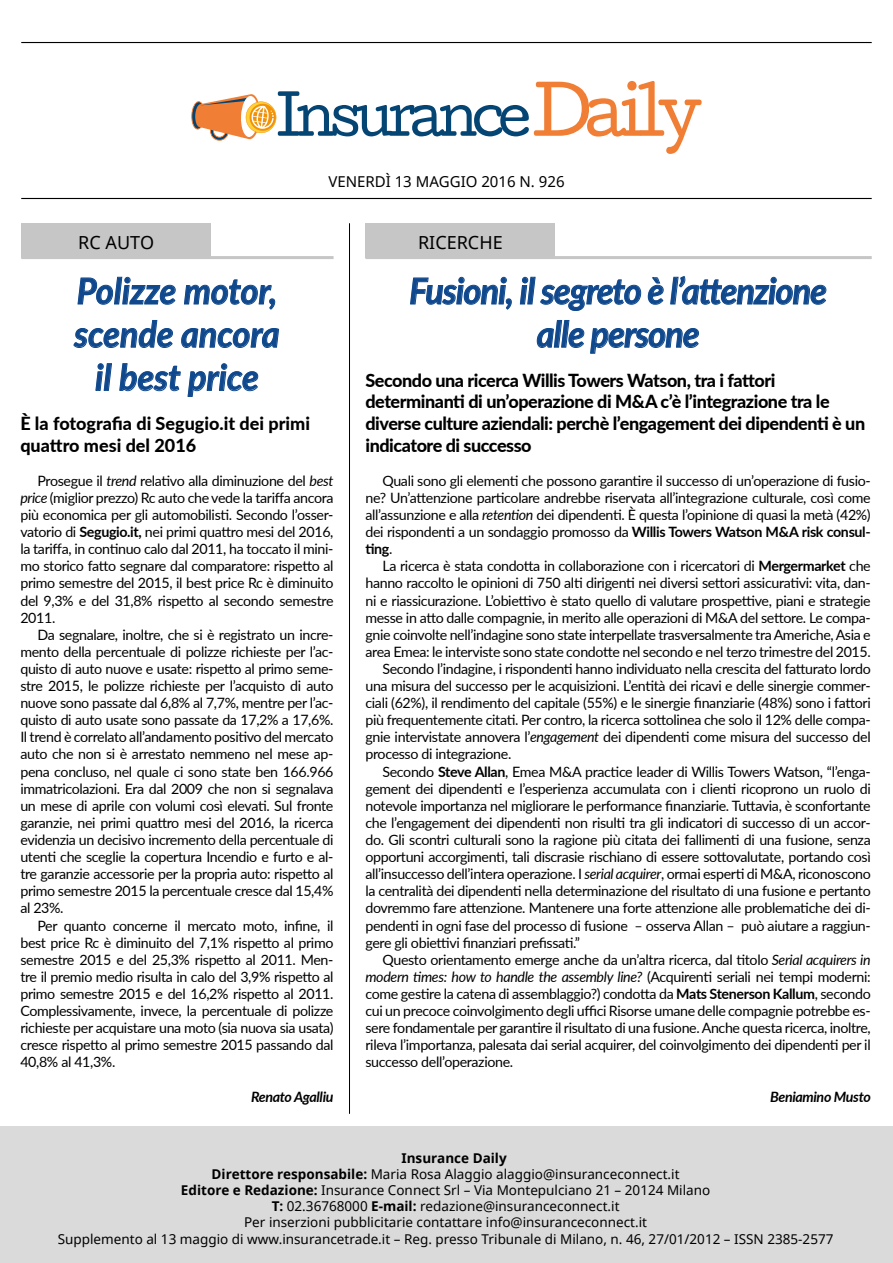
<style>
.page{position:relative;width:893px;height:1263px;background:#fff}
.page>*{position:absolute;margin:0;border:0;box-sizing:border-box;transform-origin:0 0}
.t1{font:italic 700 36px/43.2px "Lato";letter-spacing:-.025em;color:#0f488c;text-align:center;scale:.95 1}
.t2{font:italic 700 36px/43.2px "Lato";color:#0f488c;text-align:center;scale:.95 1}
.t3{font:800 18px/21.6px "Lato";letter-spacing:-.025em;color:#000}
.t4{font:800 18px/21.6px "Lato";color:#000}
.t5{font:18px "Noto Sans";color:#000}
.t6{font:15px "Noto Sans";color:#000}
.t7{font:14.25px/17.1px "Lato";letter-spacing:-.025em;color:#000;text-align:justify}
.t8{font:italic 14.25px "Lato";letter-spacing:-.025em;color:#000}
.t9{font:italic 700 14.25px "Lato";letter-spacing:-.025em;color:#000}
.t10{font:13.5px "Noto Sans";color:#000}
.t11{font:700 13.5px "Noto Sans";color:#000}
.s1{font-style:italic}
.s2{font-weight:700}
.s3{font-style:normal}
</style>
<div class="page">
<hr style="left:21px;top:42px;width:851px;height:1px;background:#000">
<hr style="left:21px;top:198px;width:851px;height:1px;background:#000">
<svg style="left:191px;top:81px;width:511px;height:73px"></svg>
<hr style="left:349px;top:223px;width:1px;height:891px;background:#000">
<hr style="left:21px;top:256px;width:313px;height:3px;background:#c6c6c6">
<hr style="left:365px;top:256px;width:507px;height:3px;background:#c6c6c6">
<div style="left:21px;top:223px;width:190px;height:35px;background:#c6c6c6"></div>
<div style="left:365px;top:223px;width:190px;height:35px;background:#c6c6c6"></div>
<svg style="left:410px;top:276px;width:102px;height:34px"></svg>
<svg style="left:520px;top:276px;width:121px;height:35px"></svg>
<svg style="left:648px;top:277px;width:16px;height:28px"></svg>
<svg style="left:670px;top:276px;width:157px;height:29px"></svg>
<svg style="left:536px;top:320px;width:163px;height:34px"></svg>
<svg style="left:77px;top:276px;width:99px;height:29px"></svg>
<svg style="left:184px;top:279px;width:92px;height:31px"></svg>
<svg style="left:73px;top:320px;width:100px;height:28px"></svg>
<svg style="left:181px;top:328px;width:98px;height:20px"></svg>
<svg style="left:95px;top:363px;width:17px;height:28px"></svg>
<svg style="left:119px;top:363px;width:62px;height:29px"></svg>
<svg style="left:187px;top:363px;width:72px;height:34px"></svg>
<div style="left:0;top:1127px;width:893px;height:136px;background:#dadada"></div>
<p class="t6" style="left:328px;top:171px;width:238px">VENERDÌ 13 MAGGIO 2016 N. 926</p>
<p class="t5" style="left:78px;top:230px;width:77px">RC AUTO</p>
<p class="t5" style="left:418px;top:230px;width:86px">RICERCHE</p>
<h1 class="t1" style="left:409px;top:268px;width:441px">Fusioni, il segreto è l’attenzione alle persone</h1>
<p class="t3" style="left:365px;top:369px;width:501px">Secondo una ricerca Willis Towers Watson, tra i fattori determinanti di un’operazione di M&amp;A c’è l’integrazione tra le diverse culture aziendali: perchè l’engagement dei dipendenti è un indicatore di successo</p>
<p class="t7" style="left:365px;top:471px;width:507px;text-indent:17px">Quali sono gli elementi che possono garantire il successo di un’operazione di fusio&shy;ne? Un’attenzione particolare andrebbe riservata all’integrazione culturale, così come all’assunzione e alla <span class="s1">retention</span> dei dipendenti. È questa l’opinione di quasi la metà (42%) dei rispondenti a un sondaggio promosso da <span class="s2">Willis Towers Watson M&amp;A risk consul&shy;ting</span>.</p>
<p class="t7" style="left:382px;top:557px;width:490px">La ricerca è stata condotta in collaborazione con i ricercatori di <span class="s2">Mergermarket</span> che</p>
<p class="t7" style="left:365px;top:574px;width:507px">hanno raccolto le opinioni di 750 alti dirigenti nei diversi settori assicurativi: vita, dan-</p>
<p class="t7" style="left:365px;top:591px;width:507px">ni e riassicurazione. L’obiettivo è stato quello di valutare prospettive, piani e strategie</p>
<p class="t7" style="left:365px;top:608px;width:507px">messe in atto dalle compagnie, in merito alle operazioni di M&amp;A del settore. Le compa-</p>
<p class="t7" style="left:365px;top:625px;width:507px">gnie coinvolte nell’indagine sono state interpellate trasversalmente tra Americhe, Asia e</p>
<p class="t7" style="left:365px;top:642px;width:507px">area Emea: le interviste sono state condotte nel secondo e nel terzo trimestre del 2015.</p>
<p class="t7" style="left:382px;top:660px;width:490px">Secondo l’indagine, i rispondenti hanno individuato nella crescita del fatturato lordo</p>
<p class="t7" style="left:365px;top:677px;width:507px">una misura del successo per le acquisizioni. L’entità dei ricavi e delle sinergie commer-</p>
<p class="t7" style="left:365px;top:694px;width:507px">ciali (62%), il rendimento del capitale (55%) e le sinergie finanziarie (48%) sono i fattori</p>
<p class="t7" style="left:365px;top:711px;width:507px">più frequentemente citati. Per contro, la ricerca sottolinea che solo il 12% delle compa-</p>
<p class="t7" style="left:365px;top:728px;width:507px">gnie intervistate annovera l’<span class="s1">engagement</span> dei dipendenti come misura del successo del</p>
<p class="t7" style="left:365px;top:745px;width:147px">processo di integrazione.</p>
<p class="t7" style="left:382px;top:762px;width:490px">Secondo <span class="s2">Steve Allan</span>, Emea M&amp;A practice leader di Willis Towers Watson, “l’enga-</p>
<p class="t7" style="left:365px;top:779px;width:507px">gement dei dipendenti e l’esperienza accumulata con i clienti ricoprono un ruolo di</p>
<p class="t7" style="left:365px;top:796px;width:507px">notevole importanza nel migliorare le performance finanziarie. Tuttavia, è sconfortante</p>
<p class="t7" style="left:365px;top:813px;width:507px">che l’engagement dei dipendenti non risulti tra gli indicatori di successo di un accor-</p>
<p class="t7" style="left:365px;top:831px;width:507px">do. Gli scontri culturali sono la ragione più citata dei fallimenti di una fusione, senza</p>
<p class="t7" style="left:365px;top:848px;width:507px">opportuni accorgimenti, tali discrasie rischiano di essere sottovalutate, portando così</p>
<p class="t7" style="left:365px;top:865px;width:507px">all’insuccesso dell’intera operazione. I <span class="s1">serial acquirer</span>, ormai esperti di M&amp;A, riconoscono</p>
<p class="t7" style="left:365px;top:882px;width:507px">la centralità dei dipendenti nella determinazione del risultato di una fusione e pertanto</p>
<p class="t7" style="left:365px;top:899px;width:507px">dovremmo fare attenzione. Mantenere una forte attenzione alle problematiche dei di-</p>
<p class="t7" style="left:365px;top:916px;width:507px">pendenti in ogni fase del processo di fusione – osserva Allan – può aiutare a raggiun-</p>
<p class="t7" style="left:365px;top:933px;width:216px">gere gli obiettivi finanziari prefissati.”</p>
<p class="t7" style="left:382px;top:950px;width:490px">Questo orientamento emerge anche da un’altra ricerca, dal titolo <span class="s1">Serial acquirers in</span></p>
<p class="t8" style="left:365px;top:966px;width:507px">modern times: how to handle the assembly line? <span class="s3">(Acquirenti seriali nei tempi moderni:</span></p>
<p class="t7" style="left:365px;top:984px;width:507px">come gestire la catena di assemblaggio?) condotta da <span class="s2">Mats Stenerson Kallum</span>, secondo</p>
<p class="t7" style="left:365px;top:1002px;width:507px">cui un precoce coinvolgimento degli uffici Risorse umane delle compagnie potrebbe es-</p>
<p class="t7" style="left:365px;top:1019px;width:507px">sere fondamentale per garantire il risultato di una fusione. Anche questa ricerca, inoltre,</p>
<p class="t7" style="left:365px;top:1036px;width:507px">rileva l’importanza, palesata dai serial acquirer, del coinvolgimento dei dipendenti per il</p>
<p class="t7" style="left:365px;top:1053px;width:149px">successo dell’operazione.</p>
<p class="t9" style="left:770px;top:1086px;width:102px">Beniamino Musto</p>
<h1 class="t2" style="left:74px;top:268px;width:218px">Polizze motor, scende ancora il best price</h1>
<p class="t4" style="left:20px;top:412px;width:291px">È la fotografia di Segugio.it dei primi quattro mesi del 2016</p>
<p class="t7" style="left:20px;top:471px;width:315px;text-indent:17px">Prosegue il <span class="s1">trend</span> relativo alla diminuzione del <span class="s1">best price</span> (miglior prezzo) Rc auto che vede la tariffa ancora più economica per gli automobilisti. Secondo l’osser&shy;vatorio di <span class="s2">Segugio.it,</span> nei primi quattro mesi del 2016, la tariffa, in continuo calo dal 2011, ha toccato il mini&shy;mo storico fatto segnare dal comparatore: rispetto al primo semestre del 2015, il best price Rc è diminuito del 9,3% e del 31,8% rispetto al secondo semestre 2011.</p>
<p class="t7" style="left:20px;top:625px;width:315px;text-indent:17px">Da segnalare, inoltre, che si è registrato un incre&shy;mento della percentuale di polizze richieste per l’ac&shy;quisto di auto nuove e usate: rispetto al primo seme&shy;stre 2015, le polizze richieste per l’acquisto di auto nuove sono passate dal 6,8% al 7,7%, mentre per l’ac&shy;quisto di auto usate sono passate da 17,2% a 17,6%.<br>Il trend è correlato all’andamento positivo del mercato auto che non si è arrestato nemmeno nel mese ap&shy;pena concluso, nel quale ci sono state ben 166.966 immatricolazioni. Era dal 2009 che non si segnalava un mese di aprile con volumi così elevati. Sul fronte garanzie, nei primi quattro mesi del 2016, la ricerca evidenzia un decisivo incremento della percentuale di utenti che sceglie la copertura Incendio e furto e al&shy;tre garanzie accessorie per la propria auto: rispetto al primo semestre 2015 la percentuale cresce dal 15,4% al 23%.</p>
<p class="t7" style="left:20px;top:916px;width:315px;text-indent:17px">Per quanto concerne il mercato moto, infine, il best price Rc è diminuito del 7,1% rispetto al primo semestre 2015 e del 25,3% rispetto al 2011. Men&shy;tre il premio medio risulta in calo del 3,9% rispetto al primo semestre 2015 e del 16,2% rispetto al 2011.<br>Complessivamente, invece, la percentuale di polizze richieste per acquistare una moto (sia nuova sia usata) cresce rispetto al primo semestre 2015 passando dal 40,8% al 41,3%.</p>
<p class="t9" style="left:251px;top:1086px;width:84px">Renato Agalliu</p>
<p class="t11" style="left:401px;top:1148px;width:107px">Insurance Daily</p>
<p class="t10" style="left:212px;top:1165px;width:469px"><span class="s2">Direttore responsabile:</span> Maria Rosa Alaggio alaggio@insuranceconnect.it</p>
<p class="t10" style="left:181px;top:1181px;width:531px"><span class="s2">Editore e Redazione:</span> Insurance Connect Srl – Via Montepulciano 21 – 20124 Milano</p>
<p class="t10" style="left:272px;top:1197px;width:349px"><span class="s2">T:</span> 02.36768000 <span class="s2">E-mail:</span> redazione@insuranceconnect.it</p>
<p class="t10" style="left:244px;top:1213px;width:404px">Per inserzioni pubblicitarie contattare info@insuranceconnect.it</p>
<p class="t10" style="left:58px;top:1229px;width:777px">Supplemento al 13 maggio di www.insurancetrade.it – Reg. presso Tribunale di Milano, n. 46, 27/01/2012 – ISSN 2385-2577</p>
<p class="t5" style="left:441px;top:1202px;width:12px">3</p>
</div>
